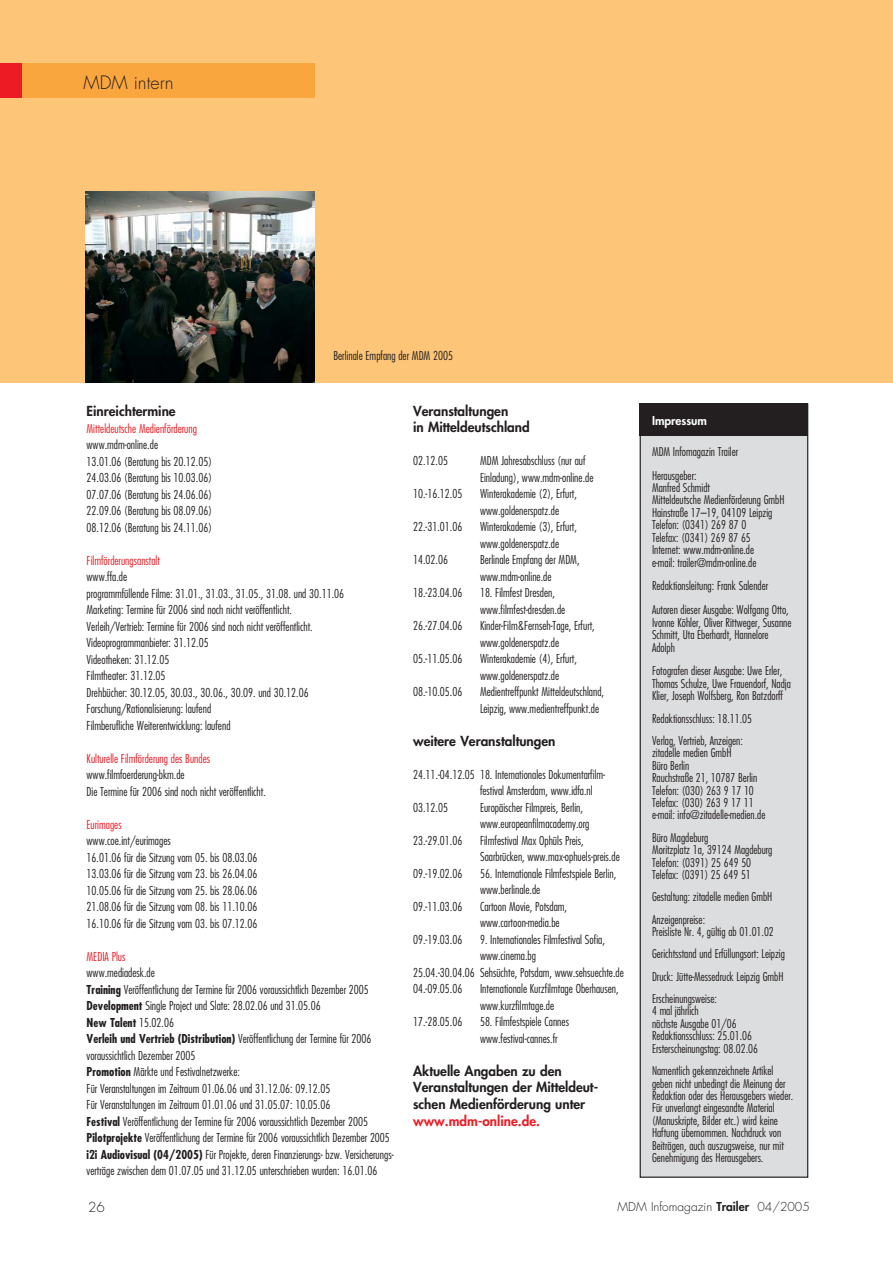
<style>
.page{position:relative;width:893px;height:1263px;background:#fff}
.page>*{position:absolute;margin:0;border:0;box-sizing:border-box;transform-origin:0 0}
.t1{font:300 18px "Futura";color:#231f20}
.t2{font:800 13.5px/16.6px "Futura";color:#231f20}
.t3{font:800 13.5px "Futura";color:#ed1c24}
.t4{font:300 13.5px "Futura";color:#231f20}
.t5{font:300 condensed 12px/16.5px "Futura";color:#231f20}
.t6{font:300 condensed 12px "Futura";color:#e31f26}
.t7{font:300 12px "Futura";color:#231f20}
.t8{font:300 condensed 12px "Futura";color:#ed1c24}
.t9{font:300 condensed 11.85px/12.5px "Futura";color:#231f20}
.t10{font:800 11.85px "Futura";color:#fff}
.s1{font-weight:700}
.s2{font-weight:800}
</style>
<div class="page">
<div style="left:0;top:0;width:892px;height:383px;background:#fdc578"></div>
<div style="left:0;top:64px;width:315px;height:34px;background:#faa63f"></div>
<div style="left:0;top:64px;width:21px;height:34px;background:#ed1c24"></div>
<div style="left:640px;top:405px;width:167px;height:772px;background:#dcddde"></div>
<div style="left:639px;top:403px;width:169px;height:775px;border:1px solid #231f20"></div>
<div style="left:639px;top:403px;width:169px;height:33px;background:#231f20"></div>
<img style="left:85px;top:191px;width:230px;height:192px">
<h1 class="t1" style="left:84px;top:74px;width:92px">MDM intern</h1>
<p class="t5" style="left:333px;top:348px;width:121px">Berlinale Empfang der MDM 2005</p>
<p class="t2" style="left:87px;top:404px;width:91px">Einreichtermine</p>
<p class="t6" style="left:87px;top:423px;width:112px">Mitteldeutsche Medienförderung</p>
<p class="t5" style="left:87px;top:437px;width:127px">www.mdm-online.de<br>13.01.06 (Beratung bis 20.12.05)<br>24.03.06 (Beratung bis 10.03.06)<br>07.07.06 (Beratung bis 24.06.06)<br>22.09.06 (Beratung bis 08.09.06)<br>08.12.06 (Beratung bis 24.11.06)</p>
<p class="t6" style="left:87px;top:555px;width:75px">Filmförderungsanstalt</p>
<p class="t5" style="left:87px;top:569px;width:259px">www.ffa.de<br>programmfüllende Filme: 31.01., 31.03., 31.05., 31.08. und 30.11.06<br>Marketing: Termine für 2006 sind noch nicht veröffentlicht.<br>Verleih/Vertrieb: Termine für 2006 sind noch nicht veröffentlicht.<br>Videoprogrammanbieter: 31.12.05<br>Videotheken: 31.12.05<br>Filmtheater: 31.12.05<br>Drehbücher: 30.12.05, 30.03., 30.06., 30.09. und 30.12.06<br>Forschung/Rationalisierung: laufend<br>Filmberufliche Weiterentwicklung: laufend</p>
<p class="t6" style="left:87px;top:753px;width:125px">Kulturelle Filmförderung des Bundes</p>
<p class="t5" style="left:87px;top:767px;width:181px">www.filmfoerderung-bkm.de<br>Die Termine für 2006 sind noch nicht veröffentlicht.</p>
<p class="t8" style="left:87px;top:819px;width:37px">Eurimages</p>
<p class="t5" style="left:87px;top:833px;width:172px">www.coe.int/eurimages<br>16.01.06 für die Sitzung vom 05. bis 08.03.06<br>13.03.06 für die Sitzung vom 23. bis 26.04.06<br>10.05.06 für die Sitzung vom 25. bis 28.06.06<br>21.08.06 für die Sitzung vom 08. bis 11.10.06<br>16.10.06 für die Sitzung vom 03. bis 07.12.06</p>
<p class="t6" style="left:87px;top:951px;width:40px">MEDIA Plus</p>
<p class="t5" style="left:87px;top:965px;width:308px">www.mediadesk.de<br><span class="s1">Training</span> Veröffentlichung der Termine für 2006 voraussichtlich Dezember 2005<br><span class="s1">Development</span> Single Project und Slate: 28.02.06 und 31.05.06<br><span class="s1">New Talent</span> 15.02.06<br><span class="s1">Verleih und Vertrieb (Distribution)</span> Veröffentlichung der Termine für 2006 voraussichtlich Dezember 2005<br><span class="s1">Promotion</span> Märkte und Festivalnetzwerke:<br>Für Veranstaltungen im Zeitraum 01.06.06 und 31.12.06: 09.12.05<br>Für Veranstaltungen im Zeitraum 01.01.06 und 31.05.07: 10.05.06<br><span class="s1">Festival</span> Veröffentlichung der Termine für 2006 voraussichtlich Dezember 2005<br><span class="s1">Pilotprojekte</span> Veröffentlichung der Termine für 2006 voraussichtlich Dezember 2005 <span class="s1">i2i Audiovisual (04/2005)</span> Für Projekte, deren Finanzierungs- bzw. Versicherungs&shy;verträge zwischen dem 01.07.05 und 31.12.05 unterschrieben wurden: 16.01.06</p>
<p class="t2" style="left:413px;top:404px;width:118px;line-height:15.8px">Veranstaltungen<br>in Mitteldeutschland</p>
<p class="t5" style="left:413px;top:453px;width:36px">02.12.05</p>
<p class="t5" style="left:480px;top:453px;width:115px">MDM Jahresabschluss (nur auf<br>Einladung), www.mdm-online.de</p>
<p class="t5" style="left:413px;top:486px;width:51px">10.-16.12.05</p>
<p class="t5" style="left:480px;top:486px;width:98px">Winterakademie (2), Erfurt, www.goldenerspatz.de</p>
<p class="t5" style="left:413px;top:519px;width:51px">22.-31.01.06</p>
<p class="t5" style="left:480px;top:519px;width:98px">Winterakademie (3), Erfurt, www.goldenerspatz.de</p>
<p class="t5" style="left:413px;top:552px;width:36px">14.02.06</p>
<p class="t5" style="left:480px;top:552px;width:101px">Berlinale Empfang der MDM, www.mdm-online.de</p>
<p class="t5" style="left:413px;top:585px;width:51px">18.-23.04.06</p>
<p class="t5" style="left:480px;top:585px;width:87px">18. Filmfest Dresden, www.filmfest-dresden.de</p>
<p class="t5" style="left:413px;top:618px;width:51px">26.-27.04.06</p>
<p class="t5" style="left:480px;top:618px;width:116px">Kinder-Film&amp;Fernseh-Tage, Erfurt, www.goldenerspatz.de</p>
<p class="t5" style="left:413px;top:651px;width:51px">05.-11.05.06</p>
<p class="t5" style="left:480px;top:651px;width:98px">Winterakademie (4), Erfurt, www.goldenerspatz.de</p>
<p class="t5" style="left:413px;top:684px;width:51px">08.-10.05.06</p>
<p class="t5" style="left:480px;top:684px;width:125px">Medientreffpunkt Mitteldeutschland,<br>Leipzig, www.medientreffpunkt.de</p>
<p class="t2" style="left:413px;top:733px;width:144px">weitere Veranstaltungen</p>
<p class="t5" style="left:413px;top:767px;width:193px">24.11.-04.12.05 18. Internationales Dokumentarfilm-</p>
<p class="t5" style="left:480px;top:783px;width:114px">festival Amsterdam, www.idfa.nl</p>
<p class="t5" style="left:413px;top:800px;width:36px">03.12.05</p>
<p class="t5" style="left:480px;top:800px;width:111px">Europäischer Filmpreis, Berlin, www.europeanfilmacademy.org</p>
<p class="t5" style="left:413px;top:833px;width:51px">23.-29.01.06</p>
<p class="t5" style="left:480px;top:833px;width:141px">Filmfestival Max Ophüls Preis,<br>Saarbrücken, www.max-ophuels-preis.de</p>
<p class="t5" style="left:413px;top:866px;width:51px">09.-19.02.06</p>
<p class="t5" style="left:480px;top:866px;width:138px">56. Internationale Filmfestspiele Berlin, www.berlinale.de</p>
<p class="t5" style="left:413px;top:899px;width:51px">09.-11.03.06</p>
<p class="t5" style="left:480px;top:899px;width:89px">Cartoon Movie, Potsdam, www.cartoon-media.be</p>
<p class="t5" style="left:413px;top:932px;width:51px">09.-19.03.06</p>
<p class="t5" style="left:480px;top:932px;width:126px">9. Internationales Filmfestival Sofia,</p>
<p class="t5" style="left:480px;top:948px;width:58px">www.cinema.bg</p>
<p class="t5" style="left:413px;top:965px;width:212px">25.04.-30.04.06 Sehsüchte, Potsdam, www.sehsuechte.de</p>
<p class="t5" style="left:413px;top:981px;width:51px">04.-09.05.06</p>
<p class="t5" style="left:480px;top:981px;width:140px">Internationale Kurzfilmtage Oberhausen, www.kurzfilmtage.de</p>
<p class="t5" style="left:413px;top:1014px;width:51px">17.-28.05.06</p>
<p class="t5" style="left:480px;top:1014px;width:90px">58. Filmfestspiele Cannes www.festival-cannes.fr</p>
<p class="t2" style="left:413px;top:1063px;width:186px">Aktuelle Angaben zu den<br>Veranstaltungen der Mitteldeut&shy;schen Medienförderung unter</p>
<p class="t3" style="left:413px;top:1114px;width:128px">www.mdm-online.de.</p>
<p class="t10" style="left:652px;top:415px;width:57px">Impressum</p>
<p class="t9" style="left:652px;top:440px;width:88px;line-height:23.9px">MDM Infomagazin Trailer<br>Herausgeber:</p>
<p class="t9" style="left:652px;top:482px;width:134px">Manfred Schmidt<br>Mitteldeutsche Medienförderung GmbH<br>Hainstraße 17–19, 04109 Leipzig<br>Telefon: (0341) 269 87 0<br>Telefax: (0341) 269 87 65<br>Internet: www.mdm-online.de<br>e-mail: trailer@mdm-online.de</p>
<p class="t9" style="left:652px;top:575px;width:138px;line-height:23.9px">Redaktionsleitung: Frank Salender<br>Autoren dieser Ausgabe: Wolfgang Otto,</p>
<p class="t9" style="left:652px;top:617px;width:141px">Ivonne Köhler, Oliver Rittweger, Susanne<br>Schmitt, Uta Eberhardt, Hannelore<br>Adolph</p>
<p class="t9" style="left:652px;top:666px;width:140px">Fotografen dieser Ausgabe: Uwe Erler,<br>Thomas Schulze, Uwe Frauendorf, Nadja<br>Klier, Joseph Wolfsberg, Ron Batzdorff</p>
<p class="t9" style="left:652px;top:708px;width:102px;line-height:22.4px">Redaktionsschluss: 18.11.05<br>Verlag, Vertrieb, Anzeigen:</p>
<p class="t9" style="left:652px;top:747px;width:115px">zitadelle medien GmbH<br>Büro Berlin<br>Rauchstraße 21, 10787 Berlin<br>Telefon: (030) 263 9 17 10<br>Telefax: (030) 263 9 17 11 e-mail: info@zitadelle-medien.de</p>
<p class="t9" style="left:652px;top:832px;width:122px">Büro Magdeburg<br>Moritzplatz 1a, 39124 Magdeburg<br>Telefon: (0391) 25 649 50<br>Telefax: (0391) 25 649 51</p>
<p class="t9" style="left:652px;top:887px;width:122px;line-height:22.4px">Gestaltung: zitadelle medien GmbH<br>Anzeigenpreise:</p>
<p class="t9" style="left:652px;top:921px;width:134px;line-height:22.4px">Preisliste Nr. 4, gültig ab 01.01.02<br>Gerichtsstand und Erfüllungsort: Leipzig Druck: Jütte-Messedruck Leipzig GmbH Erscheinungsweise:</p>
<p class="t9" style="left:652px;top:1006px;width:107px">4 mal jährlich<br>nächste Ausgabe 01/06<br>Redaktionsschluss: 25.01.06<br>Ersterscheinungstag: 08.02.06</p>
<p class="t9" style="left:652px;top:1065px;width:143px">Namentlich gekennzeichnete Artikel geben nicht unbedingt die Meinung der Redaktion oder des Herausgebers wieder.<br>Für unverlangt eingesandte Material (Manuskripte, Bilder etc.) wird keine Haftung übernommen. Nachdruck von Beiträgen, auch auszugsweise, nur mit Genehmigung des Herausgebers.</p>
<p class="t4" style="left:88px;top:1201px;width:18px">26</p>
<p class="t7" style="left:617px;top:1201px;width:194px">MDM Infomagazin <span class="s2">Trailer</span> 04/2005</p>
</div>
